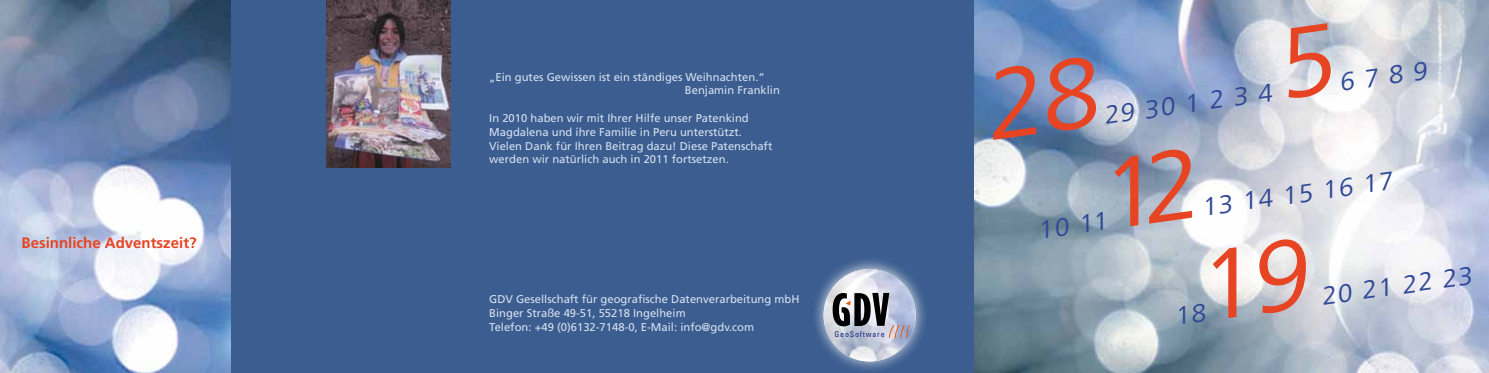
<style>
.page{position:relative;width:1489px;height:373px;background:#fff}
.page>*{position:absolute;margin:0;border:0;box-sizing:border-box;transform-origin:0 0}
.t1{font:26.38px "Frutiger Next LT";color:#304896}
.t2{font:700 15px "Frutiger LT";color:#e64422}
.t3{font:11.25px/13.8px "Frutiger LT";color:#d5e0f0}
.t4{font:condensed 8px "Univers LT";letter-spacing:.1em;color:#162983}
</style>
<div class="page">
<div style="left:230px;top:0;width:744px;height:372px;background:#3b5d8f"></div>
<div style="left:809px;top:255px;width:118px;height:117px;background:#fff;opacity:.87"></div>
<img style="left:823px;top:268px;width:92px;height:93px;border-radius:46px">
<img style="left:327px;top:0;width:123px;height:167px">
<svg style="left:832px;top:292px;width:78px;height:45px;background:#8d8e98"></svg>
<img style="left:974px;top:0;width:514px;height:372px">
<img style="left:0;top:0;width:230px;height:372px">
<svg style="left:993px;top:55px;width:102px;height:85px;background:#7692bc"></svg>
<svg style="left:1288px;top:23px;width:42px;height:76px;background:#d0d6df"></svg>
<svg style="left:1114px;top:146px;width:77px;height:82px;background:#9dacbf"></svg>
<svg style="left:1178px;top:303px;width:27px;height:21px"></svg>
<svg style="left:1212px;top:236px;width:93px;height:83px"></svg>
<h2 class="t2" style="left:22px;top:233px;width:177px">Besinnliche Adventszeit?</h2>
<p class="t3" style="left:685px;top:70px;width:97px;text-indent:-196px">„Ein gutes Gewissen ist ein ständiges Weihnachten.“<br>Benjamin Franklin</p>
<p class="t3" style="left:489px;top:111px;width:285px">In 2010 haben wir mit Ihrer Hilfe unser Patenkind Magdalena und ihre Familie in Peru unterstützt.<br>Vielen Dank für Ihren Beitrag dazu! Diese Patenschaft werden wir natürlich auch in 2011 fortsetzen.</p>
<p class="t3" style="left:489px;top:292px;width:312px">GDV Gesellschaft für geografische Datenverarbeitung mbH<br>Binger Straße 49-51, 55218 Ingelheim<br>Telefon: +49 (0)6132-7148-0, E-Mail: info@gdv.com</p>
<p class="t4" style="left:834px;top:328px;width:52px">GeoSoftware</p>
<h1 class="t1" style="left:1101px;top:101px;width:171px;rotate:-8deg">29 30 1 2 3 4</h1>
<h1 class="t1" style="left:1337px;top:68px;width:90px;rotate:-8deg">6 7 8 9</h1>
<h1 class="t1" style="left:1035px;top:215px;width:71px;rotate:-8deg">10 11</h1>
<h1 class="t1" style="left:1199px;top:192px;width:194px;rotate:-8deg">13 14 15 16 17</h1>
<h1 class="t1" style="left:1319px;top:281px;width:153px;rotate:-8deg">20 21 22 23</h1>
</div>
